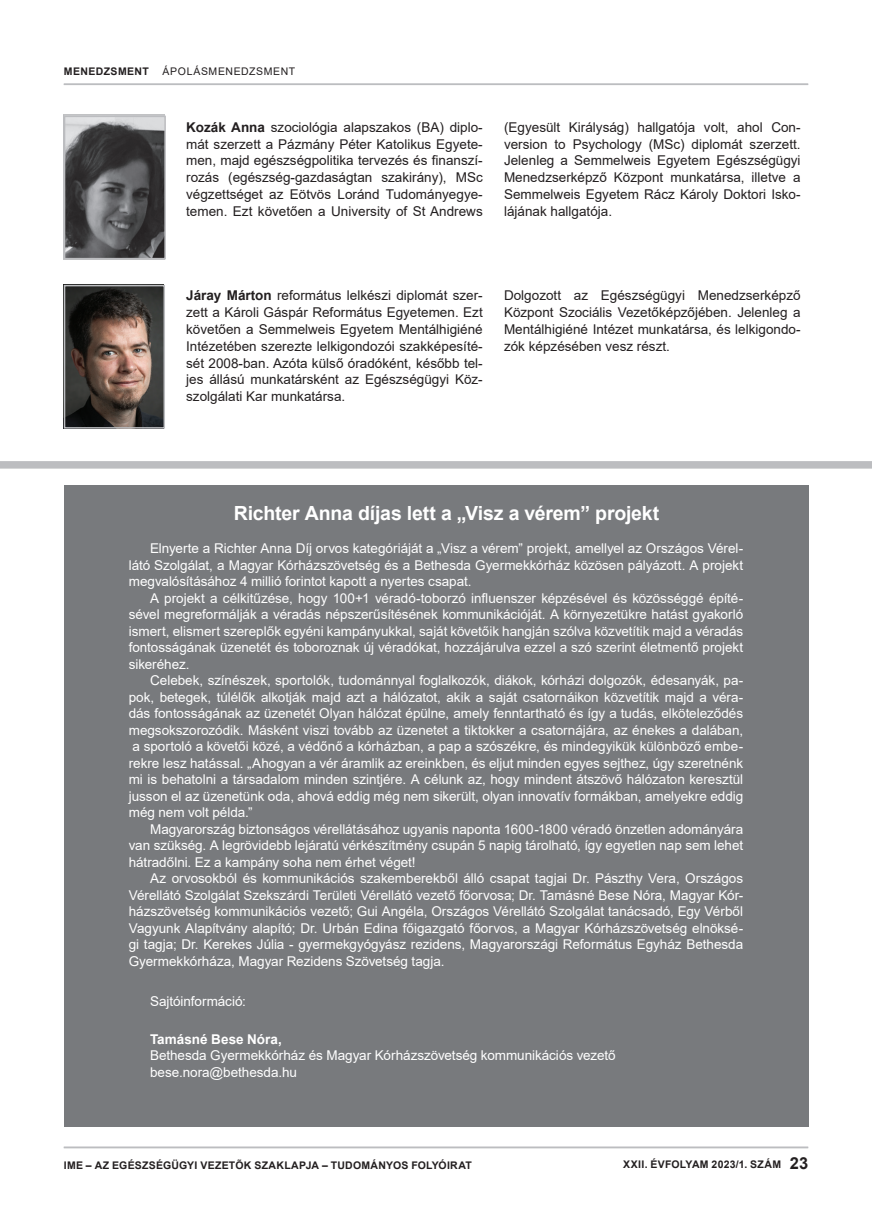
<style>
.page{position:relative;width:872px;height:1212px;background:#fff}
.page>*{position:absolute;margin:0;border:0;box-sizing:border-box;transform-origin:0 0}
.t1{font:700 19.5px "Arial";letter-spacing:-.01em;color:#fff}
.t2{font:13.5px/16.5px "Arial";letter-spacing:-.005em;color:#fff;text-align:justify}
.t3{font:13.5px/16.8px "Arial";color:#231f20;text-align:justify}
.t4{font:700 13.5px "Arial";letter-spacing:.005em;color:#fff}
.t5{font:700 10.5px "Arial";letter-spacing:.025em;color:#231f20}
.t6{font:10.5px "Arial";letter-spacing:.055em;color:#231f20}
.s1{font-weight:700}
.s2{font-size:16.5px}
</style>
<div class="page">
<hr style="left:64px;top:84px;width:744px;height:1px;background:#bcbdc0">
<hr style="left:64px;top:1147px;width:744px;height:1px;background:#bcbdc0">
<div style="left:0;top:461px;width:872px;height:8px;background:#bcbdc0"></div>
<img style="left:64px;top:115px;width:101px;height:141px">
<div style="left:64px;top:116px;width:102px;height:143px;border:2px solid #bcbdc0"></div>
<img style="left:67px;top:288px;width:95px;height:138px">
<div style="left:64px;top:285px;width:101px;height:144px;border:2px solid #bcbdc0"></div>
<div style="left:64px;top:485px;width:744px;height:642px;background:#787a7d"></div>
<p class="t5" style="left:64px;top:64px;width:86px">MENEDZSMENT</p>
<p class="t6" style="left:163px;top:64px;width:134px">ÁPOLÁSMENEDZSMENT</p>
<p class="t3" style="left:186px;top:118px;width:298px"><span class="s1">Kozák Anna</span> szociológia alapszakos (BA) diplo&shy;mát szerzett a Pázmány Péter Katolikus Egyete&shy;men, majd egészségpolitika tervezés és finanszí&shy;rozás (egészség-gazdaságtan szakirány), MSc végzettséget az Eötvös Loránd Tudományegye&shy;temen. Ezt követően a University of St Andrews</p>
<p class="t3" style="left:504px;top:118px;width:298px">(Egyesült Királyság) hallgatója volt, ahol Con&shy;version to Psychology (MSc) diplomát szerzett.<br>Jelenleg a Semmelweis Egyetem Egészségügyi Menedzserképző Központ munkatársa, illetve a Semmelweis Egyetem Rácz Károly Doktori Isko&shy;lájának hallgatója.</p>
<p class="t3" style="left:186px;top:287px;width:298px"><span class="s1">Járay Márton</span> református lelkészi diplomát szer&shy;zett a Károli Gáspár Református Egyetemen. Ezt követően a Semmelweis Egyetem Mentálhigiéné Intézetében szerezte lelkigondozói szakképesíté&shy;sét 2008-ban. Azóta külső óradóként, később tel&shy;jes állású munkatársként az Egészségügyi Köz&shy;szolgálati Kar munkatársa.</p>
<p class="t3" style="left:504px;top:287px;width:298px">Dolgozott az Egészségügyi Menedzserképző Központ Szociális Vezetőképzőjében. Jelenleg a Mentálhigiéné Intézet munkatársa, és lelkigondo&shy;zók képzésében vesz részt.</p>
<h1 class="t1" style="left:234px;top:499px;width:427px">Richter Anna díjas lett a „Visz a vérem” projekt</h1>
<p class="t2" style="left:129px;top:540px;width:616px;text-indent:21px">Elnyerte a Richter Anna Díj orvos kategóriáját a „Visz a vérem” projekt, amellyel az Országos Vérel&shy;látó Szolgálat, a Magyar Kórházszövetség és a Bethesda Gyermekkórház közösen pályázott. A projekt megvalósításához 4 millió forintot kapott a nyertes csapat.</p>
<p class="t2" style="left:129px;top:589px;width:616px;text-indent:21px">A projekt a célkitűzése, hogy 100+1 véradó-toborzó influenszer képzésével és közösséggé építé&shy;sével megreformálják a véradás népszerűsítésének kommunikációját. A környezetükre hatást gyakorló ismert, elismert szereplők egyéni kampányukkal, saját követőik hangján szólva közvetítik majd a véradás fontosságának üzenetét és toboroznak új véradókat, hozzájárulva ezzel a szó szerint életmentő projekt sikeréhez.</p>
<p class="t2" style="left:129px;top:672px;width:616px;text-indent:21px">Celebek, színészek, sportolók, tudománnyal foglalkozók, diákok, kórházi dolgozók, édesanyák, pa&shy;pok, betegek, túlélők alkotják majd azt a hálózatot, akik a saját csatornáikon közvetítik majd a véra&shy;dás fontosságának az üzenetét Olyan hálózat épülne, amely fenntartható és így a tudás, elköteleződés megsokszorozódik. Másként viszi tovább az üzenetet a tiktokker a csatornájára, az énekes a dalában, a sportoló a követői közé, a védőnő a kórházban, a pap a szószékre, és mindegyikük különböző embe&shy;rekre lesz hatással. „Ahogyan a vér áramlik az ereinkben, és eljut minden egyes sejthez, úgy szeretnénk mi is behatolni a társadalom minden szintjére. A célunk az, hogy mindent átszövő hálózaton keresztül jusson el az üzenetünk oda, ahová eddig még nem sikerült, olyan innovatív formákban, amelyekre eddig még nem volt példa.”</p>
<p class="t2" style="left:129px;top:820px;width:616px;text-indent:21px">Magyarország biztonságos vérellátásához ugyanis naponta 1600-1800 véradó önzetlen adományára van szükség. A legrövidebb lejáratú vérkészítmény csupán 5 napig tárolható, így egyetlen nap sem lehet hátradőlni. Ez a kampány soha nem érhet véget!</p>
<p class="t2" style="left:129px;top:870px;width:616px;text-indent:21px">Az orvosokból és kommunikációs szakemberekből álló csapat tagjai Dr. Pászthy Vera, Országos Vérellátó Szolgálat Szekszárdi Területi Vérellátó vezető főorvosa; Dr. Tamásné Bese Nóra, Magyar Kór&shy;házszövetség kommunikációs vezető; Gui Angéla, Országos Vérellátó Szolgálat tanácsadó, Egy Vérből Vagyunk Alapítvány alapító; Dr. Urbán Edina főigazgató főorvos, a Magyar Kórházszövetség elnöksé&shy;gi tagja; Dr. Kerekes Júlia - gyermekgyógyász rezidens, Magyarországi Református Egyház Bethesda Gyermekkórháza, Magyar Rezidens Szövetség tagja.</p>
<p class="t2" style="left:150px;top:993px;width:97px">Sajtóinformáció:</p>
<p class="t4" style="left:150px;top:1029px;width:133px">Tamásné Bese Nóra,</p>
<p class="t2" style="left:150px;top:1047px;width:467px">Bethesda Gyermekkórház és Magyar Kórházszövetség kommunikációs vezető bese.nora@bethesda.hu</p>
<p class="t5" style="left:64px;top:1158px;width:410px">IME – AZ EGÉSZSÉGÜGYI VEZETÕK SZAKLAPJA – TUDOMÁNYOS FOLYÓIRAT</p>
<p class="t5" style="left:623px;top:1157px;width:186px">XXII. ÉVFOLYAM 2023/1. SZÁM <span class="s2">23</span></p>
</div>
